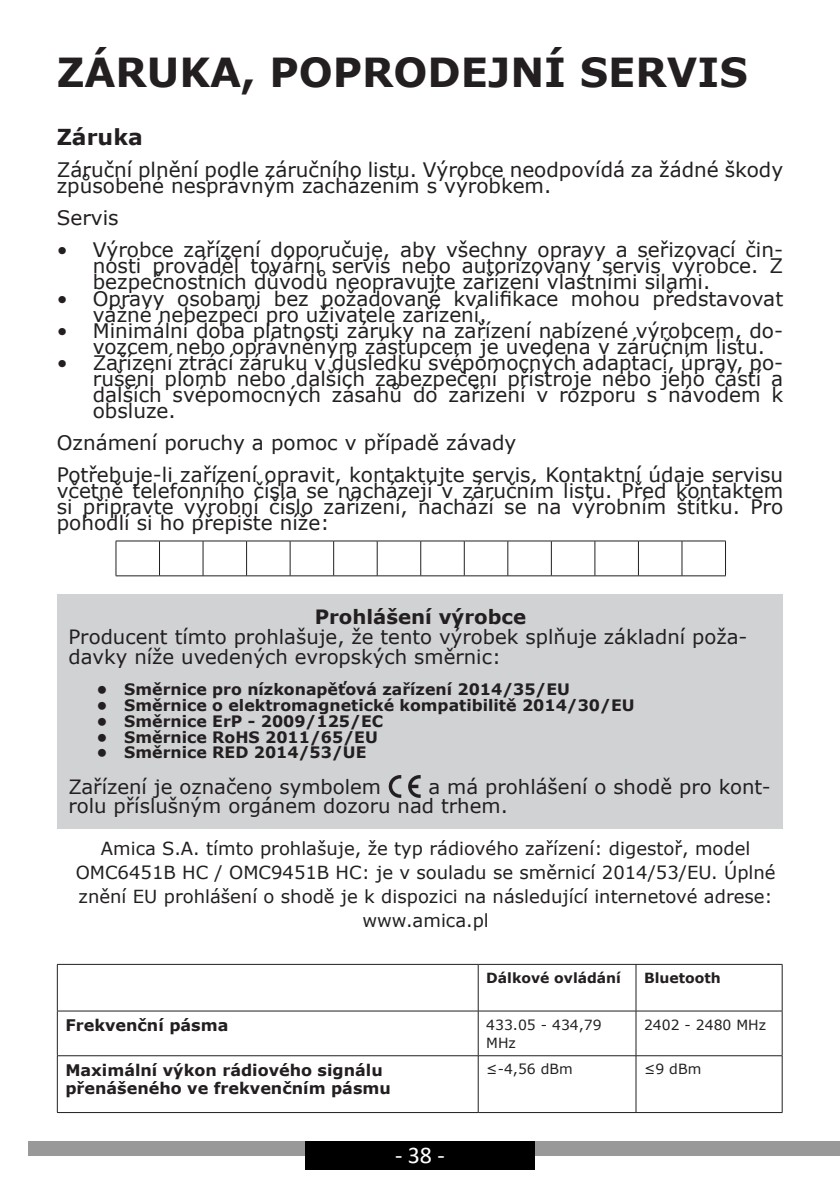
<style>
.page{position:relative;width:840px;height:1191px;background:#fff}
.page>*{position:absolute;margin:0;border:0;box-sizing:border-box;transform-origin:0 0}
.t1{font:700 40px "Verdana";color:#231f20}
.t2{font:24px "Calibri";color:#fff}
.t3{font:700 22px "Verdana";color:#231f20}
.t4{font:20px/16px "Verdana";color:#231f20}
.t5{font:19.6px/19.6px "Verdana";color:#231f20}
.t6{font:700 19.6px "Verdana";color:#231f20}
.t7{font:18px/24px "Verdana";color:#231f20;text-align:center}
.t8{font:700 16px/18px "Verdana";color:#231f20}
.t9{font:700 15.8px "Verdana";color:#231f20}
.t10{font:14px/18px "Verdana";color:#231f20}
.t11{font:700 14px "Verdana";color:#231f20}
</style>
<div class="page">
<div style="left:28px;top:1141px;width:811px;height:14px;background:#999"></div>
<div style="left:305px;top:1141px;width:229px;height:28px;background:#000"></div>
<hr style="left:116px;top:540px;width:43px;height:1px;background:#231f20">
<hr style="left:116px;top:541px;width:1px;height:34px;background:#231f20">
<hr style="left:159px;top:540px;width:44px;height:1px;background:#231f20">
<hr style="left:159px;top:541px;width:1px;height:34px;background:#231f20">
<hr style="left:203px;top:540px;width:43px;height:1px;background:#231f20">
<hr style="left:202px;top:541px;width:1px;height:34px;background:#231f20">
<hr style="left:246px;top:540px;width:44px;height:1px;background:#231f20">
<hr style="left:246px;top:541px;width:1px;height:34px;background:#231f20">
<hr style="left:290px;top:540px;width:43px;height:1px;background:#231f20">
<hr style="left:289px;top:541px;width:1px;height:34px;background:#231f20">
<hr style="left:333px;top:540px;width:44px;height:1px;background:#231f20">
<hr style="left:333px;top:541px;width:1px;height:34px;background:#231f20">
<hr style="left:377px;top:540px;width:43px;height:1px;background:#231f20">
<hr style="left:376px;top:541px;width:1px;height:34px;background:#231f20">
<hr style="left:420px;top:540px;width:44px;height:1px;background:#231f20">
<hr style="left:420px;top:541px;width:1px;height:34px;background:#231f20">
<hr style="left:464px;top:540px;width:43px;height:1px;background:#231f20">
<hr style="left:463px;top:541px;width:1px;height:34px;background:#231f20">
<hr style="left:507px;top:540px;width:44px;height:1px;background:#231f20">
<hr style="left:507px;top:541px;width:1px;height:34px;background:#231f20">
<hr style="left:551px;top:540px;width:43px;height:1px;background:#231f20">
<hr style="left:550px;top:541px;width:1px;height:34px;background:#231f20">
<hr style="left:594px;top:540px;width:44px;height:1px;background:#231f20">
<hr style="left:594px;top:541px;width:1px;height:34px;background:#231f20">
<hr style="left:638px;top:540px;width:43px;height:1px;background:#231f20">
<hr style="left:637px;top:541px;width:1px;height:34px;background:#231f20">
<hr style="left:681px;top:540px;width:44px;height:1px;background:#231f20">
<hr style="left:681px;top:541px;width:1px;height:34px;background:#231f20">
<hr style="left:724px;top:541px;width:1px;height:34px;background:#231f20">
<hr style="left:116px;top:575px;width:43px;height:1px;background:#231f20">
<hr style="left:159px;top:575px;width:44px;height:1px;background:#231f20">
<hr style="left:203px;top:575px;width:43px;height:1px;background:#231f20">
<hr style="left:246px;top:575px;width:44px;height:1px;background:#231f20">
<hr style="left:290px;top:575px;width:43px;height:1px;background:#231f20">
<hr style="left:333px;top:575px;width:44px;height:1px;background:#231f20">
<hr style="left:377px;top:575px;width:43px;height:1px;background:#231f20">
<hr style="left:420px;top:575px;width:44px;height:1px;background:#231f20">
<hr style="left:464px;top:575px;width:43px;height:1px;background:#231f20">
<hr style="left:507px;top:575px;width:44px;height:1px;background:#231f20">
<hr style="left:551px;top:575px;width:43px;height:1px;background:#231f20">
<hr style="left:594px;top:575px;width:44px;height:1px;background:#231f20">
<hr style="left:638px;top:575px;width:43px;height:1px;background:#231f20">
<hr style="left:681px;top:575px;width:44px;height:1px;background:#231f20">
<div style="left:57px;top:594px;width:725px;height:234px;background:#d1d2d4"></div>
<svg style="left:388px;top:775px;width:32px;height:23px"></svg>
<hr style="left:57px;top:964px;width:421px;height:1px;background:#231f20">
<hr style="left:57px;top:964px;width:1px;height:46px;background:#231f20">
<hr style="left:478px;top:964px;width:157px;height:1px;background:#231f20">
<hr style="left:477px;top:964px;width:1px;height:46px;background:#231f20">
<hr style="left:635px;top:964px;width:147px;height:1px;background:#231f20">
<hr style="left:635px;top:964px;width:1px;height:46px;background:#231f20">
<hr style="left:781px;top:964px;width:1px;height:46px;background:#231f20">
<hr style="left:57px;top:1010px;width:421px;height:1px;background:#231f20">
<hr style="left:57px;top:1011px;width:1px;height:44px;background:#231f20">
<hr style="left:478px;top:1010px;width:157px;height:1px;background:#231f20">
<hr style="left:477px;top:1011px;width:1px;height:44px;background:#231f20">
<hr style="left:635px;top:1010px;width:147px;height:1px;background:#231f20">
<hr style="left:635px;top:1011px;width:1px;height:44px;background:#231f20">
<hr style="left:781px;top:1011px;width:1px;height:44px;background:#231f20">
<hr style="left:57px;top:1055px;width:421px;height:1px;background:#231f20">
<hr style="left:57px;top:1056px;width:1px;height:56px;background:#231f20">
<hr style="left:478px;top:1055px;width:157px;height:1px;background:#231f20">
<hr style="left:477px;top:1056px;width:1px;height:56px;background:#231f20">
<hr style="left:635px;top:1055px;width:147px;height:1px;background:#231f20">
<hr style="left:635px;top:1056px;width:1px;height:56px;background:#231f20">
<hr style="left:781px;top:1056px;width:1px;height:56px;background:#231f20">
<hr style="left:57px;top:1112px;width:421px;height:1px;background:#231f20">
<hr style="left:478px;top:1112px;width:157px;height:1px;background:#231f20">
<hr style="left:635px;top:1112px;width:147px;height:1px;background:#231f20">
<h1 class="t1" style="left:57px;top:44px;width:692px">ZÁRUKA, POPRODEJNÍ SERVIS</h1>
<p class="t3" style="left:57px;top:122px;width:87px">Záruka</p>
<p class="t4" style="left:57px;top:162px;width:727px">Záruční plnění podle záručního listu. Výrobce neodpovídá za žádné škody způsobené nesprávným zacházením s výrobkem.</p>
<p class="t4" style="left:57px;top:210px;width:63px">Servis</p>
<p class="t4" style="left:93px;top:242px;width:691px;text-align:justify;text-indent:-36px">• Výrobce zařízení doporučuje, aby všechny opravy a seřizovací čin&shy;nosti prováděl tovární servis nebo autorizovaný servis výrobce. Z bezpečnostních důvodů neopravujte zařízení vlastními silami.</p>
<p class="t4" style="left:93px;top:290px;width:691px;text-indent:-36px">• Opravy osobami bez požadované kvalifikace mohou představovat vážné nebezpečí pro uživatele zařízení.</p>
<p class="t4" style="left:93px;top:322px;width:691px;text-indent:-36px">• Minimální doba platnosti záruky na zařízení nabízené výrobcem, do&shy;vozcem nebo oprávněným zástupcem je uvedena v záručním listu.</p>
<p class="t4" style="left:93px;top:354px;width:691px;text-align:justify;text-indent:-36px">• Zařízení ztrácí záruku v důsledku svépomocných adaptací, úprav, po&shy;rušení plomb nebo dalších zabezpečení přístroje nebo jeho částí a dalších svépomocných zásahů do zařízení v rozporu s návodem k obsluze.</p>
<p class="t4" style="left:57px;top:426px;width:727px;line-height:32px">Oznámení poruchy a pomoc v případě závady<br>Potřebuje-li zařízení opravit, kontaktujte servis. Kontaktní údaje servisu</p>
<p class="t4" style="left:57px;top:482px;width:727px;text-align:justify">včetně telefonního čísla se nacházejí v záručním listu. Před kontaktem si připravte výrobní číslo zařízení, nachází se na výrobním štítku. Pro pohodlí si ho přepište níže:</p>
<p class="t6" style="left:314px;top:603px;width:213px">Prohlášení výrobce</p>
<p class="t5" style="left:68px;top:627px;width:680px">Producent tímto prohlašuje, že tento výrobek splňuje základní poža&shy;davky níže uvedených evropských směrnic:</p>
<p class="t9" style="left:96px;top:678px;width:475px">• Směrnice pro nízkonapěťová zařízení 2014/35/EU</p>
<p class="t9" style="left:96px;top:694px;width:539px">• Směrnice o elektromagnetické kompatibilitě 2014/30/EU</p>
<p class="t9" style="left:96px;top:710px;width:288px">• Směrnice ErP - 2009/125/EC</p>
<p class="t9" style="left:96px;top:725px;width:283px">• Směrnice RoHS 2011/65/EU</p>
<p class="t9" style="left:96px;top:741px;width:271px">• Směrnice RED 2014/53/UE</p>
<p class="t5" style="left:68px;top:776px;width:314px">Zařízení je označeno symbolem</p>
<p class="t5" style="left:68px;top:776px;width:703px;text-indent:360px">a má prohlášení o shodě pro kont&shy;rolu příslušným orgánem dozoru nad trhem.</p>
<p class="t7" style="left:76px;top:836px;width:701px">Amica S.A. tímto prohlašuje, že typ rádiového zařízení: digestoř, model OMC6451B HC / OMC9451B HC: je v souladu se směrnicí 2014/53/EU. Úplné znění EU prohlášení o shodě je k dispozici na následující internetové adrese: www.amica.pl</p>
<p class="t11" style="left:486px;top:968px;width:136px">Dálkové ovládání</p>
<p class="t11" style="left:643px;top:968px;width:78px">Bluetooth</p>
<p class="t8" style="left:65px;top:1016px;width:164px">Frekvenční pásma</p>
<p class="t10" style="left:486px;top:1015px;width:117px">433.05 - 434,79<br>MHz</p>
<p class="t10" style="left:643px;top:1015px;width:124px">2402 - 2480 MHz</p>
<p class="t8" style="left:65px;top:1060px;width:327px">Maximální výkon rádiového signálu přenášeného ve frekvenčním pásmu</p>
<p class="t10" style="left:486px;top:1060px;width:88px">≤-4,56 dBm</p>
<p class="t10" style="left:643px;top:1060px;width:59px">≤9 dBm</p>
<p class="t2" style="left:395px;top:1138px;width:51px">- 38 -</p>
</div>
